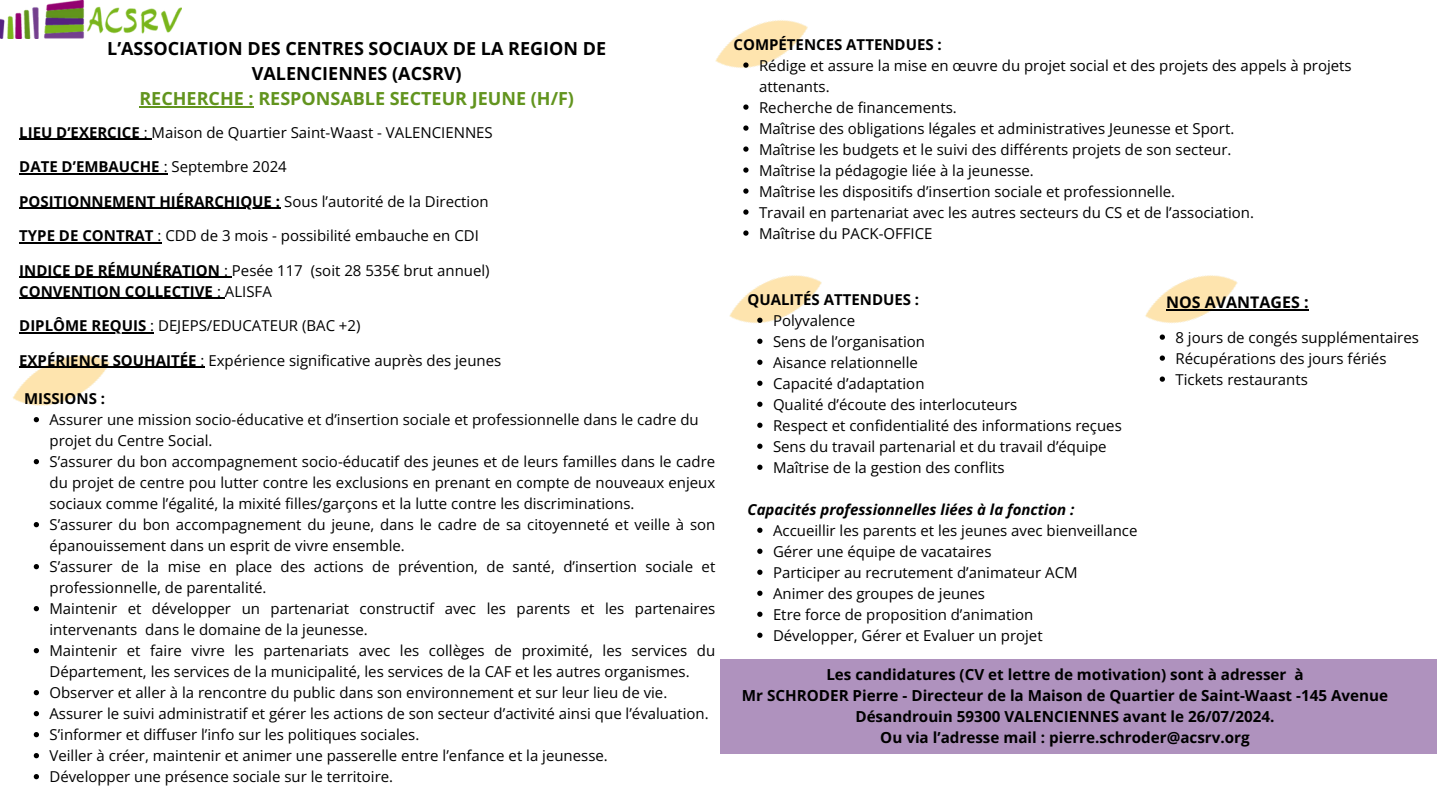
<style>
.page{position:relative;width:1440px;height:810px;background:#fff}
.page>*{position:absolute;margin:0;border:0;box-sizing:border-box;transform-origin:0 0}
.t1{font:700 18px/24.8px "Open Sans";color:#000;text-align:center}
.t2{font:700 16px "Open Sans";color:#000}
.t3{font:700 15.2px/21.2px "Open Sans";color:#000;text-align:center}
.t4{font:15px/21px "Open Sans";color:#000}
.t5{font:700 15px "Open Sans";color:#000}
.t6{font:italic 700 15px "Open Sans";color:#000}
.s1{color:#62941e}
.s2{font-weight:700}
.s3{font-weight:400}
</style>
<div class="page">
<img style="left:13px;top:355px;width:97px;height:68px">
<svg style="left:34px;top:417px;width:5px;height:5px"></svg>
<svg style="left:34px;top:459px;width:5px;height:5px"></svg>
<svg style="left:34px;top:522px;width:5px;height:5px"></svg>
<svg style="left:34px;top:564px;width:5px;height:5px"></svg>
<svg style="left:34px;top:606px;width:5px;height:5px"></svg>
<svg style="left:34px;top:648px;width:5px;height:5px"></svg>
<svg style="left:34px;top:690px;width:5px;height:5px"></svg>
<svg style="left:34px;top:711px;width:5px;height:5px"></svg>
<svg style="left:34px;top:732px;width:5px;height:5px"></svg>
<svg style="left:34px;top:753px;width:5px;height:5px"></svg>
<svg style="left:34px;top:774px;width:5px;height:5px"></svg>
<div style="left:720px;top:660px;width:717px;height:94px;background:#af92be"></div>
<img style="left:729px;top:275px;width:93px;height:64px">
<svg style="left:757px;top:318px;width:6px;height:5px"></svg>
<svg style="left:757px;top:339px;width:6px;height:5px"></svg>
<svg style="left:757px;top:360px;width:6px;height:5px"></svg>
<svg style="left:757px;top:381px;width:6px;height:5px"></svg>
<svg style="left:757px;top:402px;width:6px;height:5px"></svg>
<svg style="left:757px;top:423px;width:6px;height:5px"></svg>
<svg style="left:757px;top:444px;width:6px;height:5px"></svg>
<svg style="left:757px;top:465px;width:6px;height:5px"></svg>
<svg style="left:757px;top:528px;width:6px;height:5px"></svg>
<svg style="left:757px;top:549px;width:6px;height:5px"></svg>
<svg style="left:757px;top:570px;width:6px;height:5px"></svg>
<svg style="left:757px;top:591px;width:6px;height:5px"></svg>
<svg style="left:757px;top:612px;width:6px;height:5px"></svg>
<svg style="left:757px;top:633px;width:6px;height:5px"></svg>
<img style="left:0;top:0;width:182px;height:38px">
<hr style="left:139px;top:106px;width:115px;height:2px;background:#62941e">
<hr style="left:19px;top:138px;width:125px;height:2px;background:#000">
<svg style="left:144px;top:138px;width:8px;height:2px"></svg>
<hr style="left:19px;top:173px;width:141px;height:1px;background:#000">
<hr style="left:19px;top:207px;width:261px;height:2px;background:#000">
<hr style="left:19px;top:242px;width:135px;height:1px;background:#000">
<hr style="left:19px;top:276px;width:201px;height:2px;background:#000">
<svg style="left:220px;top:276px;width:12px;height:2px"></svg>
<hr style="left:19px;top:297px;width:194px;height:2px;background:#000">
<svg style="left:213px;top:297px;width:12px;height:2px"></svg>
<hr style="left:19px;top:332px;width:127px;height:1px;background:#000">
<hr style="left:19px;top:366px;width:178px;height:2px;background:#000">
<svg style="left:197px;top:366px;width:7px;height:2px"></svg>
<img style="left:715px;top:20px;width:93px;height:48px">
<svg style="left:743px;top:62px;width:6px;height:6px"></svg>
<svg style="left:743px;top:104px;width:6px;height:6px"></svg>
<svg style="left:743px;top:125px;width:6px;height:6px"></svg>
<svg style="left:743px;top:146px;width:6px;height:6px"></svg>
<svg style="left:743px;top:167px;width:6px;height:6px"></svg>
<svg style="left:743px;top:188px;width:6px;height:6px"></svg>
<svg style="left:743px;top:209px;width:6px;height:6px"></svg>
<svg style="left:743px;top:230px;width:6px;height:6px"></svg>
<svg style="left:1160px;top:356px;width:5px;height:5px"></svg>
<svg style="left:1160px;top:377px;width:5px;height:5px"></svg>
<img style="left:1145px;top:275px;width:112px;height:65px">
<hr style="left:1166px;top:310px;width:143px;height:1px;background:#000">
<p class="t1" style="left:107px;top:36px;width:500px">L’ASSOCIATION DES CENTRES SOCIAUX DE LA REGION DE<br>VALENCIENNES (ACSRV)<br><span class="s1">RECHERCHE : RESPONSABLE SECTEUR JEUNE (H/F)</span></p>
<h4 class="t4" style="left:19px;top:121px;width:475px"><span class="s2">LIEU D’EXERCICE</span> : Maison de Quartier Saint-Waast - VALENCIENNES</h4>
<p class="t5" style="left:19px;top:156px;width:269px">DATE D’EMBAUCHE <span class="s3">: Septembre 2024</span></p>
<p class="t5" style="left:19px;top:191px;width:471px">POSITIONNEMENT HIÉRARCHIQUE : <span class="s3">Sous l’autorité de la Direction</span></p>
<p class="t4" style="left:19px;top:225px;width:461px"><span class="s2">TYPE DE CONTRAT</span> : CDD de 3 mois - possibilité embauche en CDI</p>
<p class="t4" style="left:19px;top:259px;width:472px"><span class="s2">INDICE DE RÉMUNÉRATION</span> : Pesée 117 (soit 28 535€ brut annuel)</p>
<p class="t5" style="left:19px;top:281px;width:254px">CONVENTION COLLECTIVE <span class="s3">: ALISFA</span></p>
<p class="t4" style="left:19px;top:315px;width:343px"><span class="s2">DIPLÔME REQUIS</span> : DEJEPS/EDUCATEUR (BAC +2)</p>
<p class="t4" style="left:19px;top:349px;width:484px"><span class="s2">EXPÉRIENCE SOUHAITÉE</span> : Expérience significative auprès des jeunes</p>
<p class="t5" style="left:24px;top:388px;width:83px">MISSIONS :</p>
<p class="t4" style="left:50px;top:409px;width:651px">Assurer une mission socio-éducative et d’insertion sociale et professionnelle dans le cadre du projet du Centre Social.</p>
<h2 class="t4" style="left:50px;top:451px;width:667px;text-align:justify">S’assurer du bon accompagnement socio-éducatif des jeunes et de leurs familles dans le cadre du projet de centre pou lutter contre les exclusions en prenant en compte de nouveaux enjeux sociaux comme l’égalité, la mixité filles/garçons et la lutte contre les discriminations.</h2>
<p class="t4" style="left:50px;top:514px;width:667px">S’assurer du bon accompagnement du jeune, dans le cadre de sa citoyenneté et veille à son épanouissement dans un esprit de vivre ensemble.</p>
<p class="t4" style="left:50px;top:556px;width:667px">S’assurer de la mise en place des actions de prévention, de santé, d’insertion sociale et professionnelle, de parentalité.</p>
<p class="t4" style="left:50px;top:598px;width:667px">Maintenir et développer un partenariat constructif avec les parents et les partenaires intervenants dans le domaine de la jeunesse.</p>
<p class="t4" style="left:50px;top:640px;width:667px">Maintenir et faire vivre les partenariats avec les collèges de proximité, les services du<br>Département, les services de la municipalité, les services de la CAF et les autres organismes.</p>
<p class="t4" style="left:50px;top:682px;width:619px">Observer et aller à la rencontre du public dans son environnement et sur leur lieu de vie.</p>
<p class="t4" style="left:50px;top:703px;width:661px">Assurer le suivi administratif et gérer les actions de son secteur d’activité ainsi que l’évaluation.</p>
<p class="t4" style="left:50px;top:724px;width:371px">S’informer et diffuser l’info sur les politiques sociales.</p>
<p class="t4" style="left:50px;top:745px;width:560px">Veiller à créer, maintenir et animer une passerelle entre l’enfance et la jeunesse.</p>
<h1 class="t4" style="left:50px;top:766px;width:345px">Développer une présence sociale sur le territoire.</h1>
<p class="t5" style="left:734px;top:34px;width:210px">COMPÉTENCES ATTENDUES :</p>
<p class="t4" style="left:759px;top:54px;width:594px">Rédige et assure la mise en œuvre du projet social et des projets des appels à projets attenants.</p>
<p class="t4" style="left:759px;top:96px;width:199px">Recherche de financements.</p>
<p class="t4" style="left:759px;top:117px;width:477px">Maîtrise des obligations légales et administratives Jeunesse et Sport.</p>
<h2 class="t4" style="left:759px;top:138px;width:474px">Maîtrise les budgets et le suivi des différents projets de son secteur.</h2>
<p class="t4" style="left:759px;top:159px;width:276px">Maîtrise la pédagogie liée à la jeunesse.</p>
<p class="t4" style="left:759px;top:180px;width:418px">Maîtrise les dispositifs d’insertion sociale et professionnelle.</p>
<p class="t4" style="left:759px;top:201px;width:496px">Travail en partenariat avec les autres secteurs du CS et de l’association.</p>
<p class="t4" style="left:759px;top:222px;width:175px">Maîtrise du PACK-OFFICE</p>
<p class="t5" style="left:748px;top:289px;width:173px">QUALITÉS ATTENDUES :</p>
<p class="t4" style="left:773px;top:310px;width:84px">Polyvalence</p>
<p class="t4" style="left:773px;top:331px;width:153px">Sens de l’organisation</p>
<p class="t4" style="left:773px;top:352px;width:146px">Aisance relationnelle</p>
<p class="t4" style="left:773px;top:373px;width:153px">Capacité d’adaptation</p>
<p class="t4" style="left:773px;top:394px;width:246px">Qualité d’écoute des interlocuteurs</p>
<h3 class="t4" style="left:773px;top:415px;width:350px">Respect et confidentialité des informations reçues</h3>
<p class="t4" style="left:773px;top:436px;width:335px">Sens du travail partenarial et du travail d’équipe</p>
<p class="t4" style="left:773px;top:457px;width:233px">Maîtrise de la gestion des conflits</p>
<h2 class="t6" style="left:748px;top:499px;width:328px">Capacités professionnelles liées à la fonction :</h2>
<p class="t4" style="left:773px;top:520px;width:366px">Accueillir les parents et les jeunes avec bienveillance</p>
<p class="t4" style="left:773px;top:541px;width:220px">Gérer une équipe de vacataires</p>
<p class="t4" style="left:773px;top:562px;width:306px">Participer au recrutement d’animateur ACM</p>
<p class="t4" style="left:773px;top:583px;width:214px">Animer des groupes de jeunes</p>
<p class="t4" style="left:773px;top:604px;width:262px">Etre force de proposition d’animation</p>
<p class="t4" style="left:773px;top:625px;width:271px">Développer, Gérer et Evaluer un projet</p>
<p class="t2" style="left:1166px;top:291px;width:144px">NOS AVANTAGES :</p>
<p class="t4" style="left:1175px;top:326px;width:245px">8 jours de congés supplémentaires</p>
<p class="t4" style="left:1175px;top:347px;width:213px">Récupérations des jours fériés</p>
<p class="t4" style="left:1175px;top:368px;width:134px">Tickets restaurants</p>
<h2 class="t3" style="left:742px;top:663px;width:648px">Les candidatures (CV et lettre de motivation) sont à adresser à<br>Mr SCHRODER Pierre - Directeur de la Maison de Quartier de Saint-Waast -145 Avenue Désandrouin 59300 VALENCIENNES avant le 26/07/2024.<br>Ou via l’adresse mail : pierre.schroder@acsrv.org</h2>
</div>
